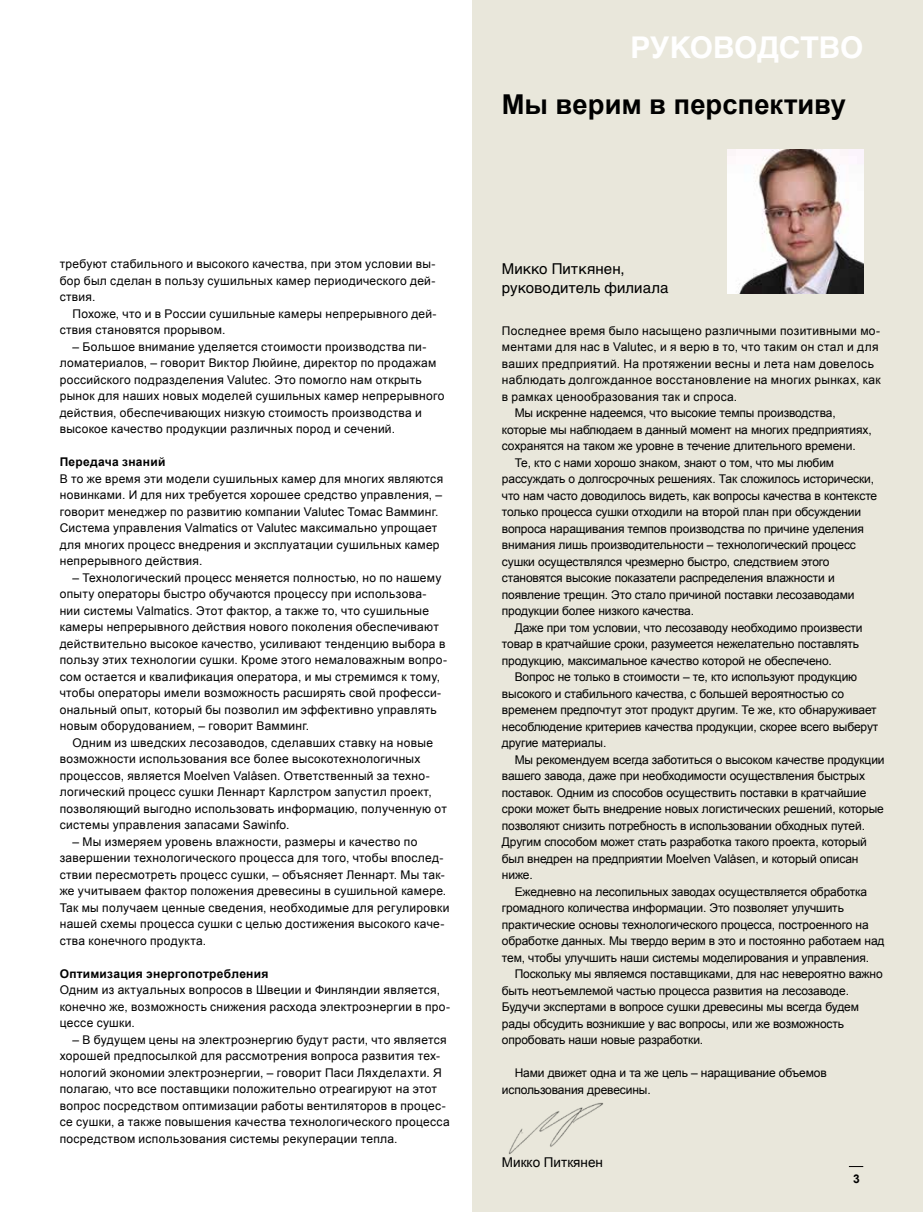
<style>
.page{position:relative;width:923px;height:1212px;background:#fff}
.page>*{position:absolute;margin:0;border:0;box-sizing:border-box;transform-origin:0 0}
.t1{font:700 30px "Helvetica Cyr";letter-spacing:-.005em;color:#fff}
.t2{font:700 27.3px "Arial";color:#000}
.t3{font:15px/19.5px "Helvetica Cyr Upright";letter-spacing:.005em;color:#000}
.t4{font:13.5px "Arial";color:#000}
.t5{font:12px/16.5px "Arial";letter-spacing:.015em;color:#000}
.t6{font:12px/16.5px "Arial";letter-spacing:-.01em;color:#000}
.t7{font:700 12px "Arial";letter-spacing:.02em;color:#000}
</style>
<div class="page">
<div style="left:472px;top:0;width:451px;height:1212px;background:#e9e7db"></div>
<img style="left:508px;top:1102px;width:96px;height:53px">
<img style="left:728px;top:149px;width:135px;height:145px">
<svg style="left:849px;top:1166px;width:14px;height:1px"></svg>
<h1 class="t1" style="left:630px;top:30px;width:235px">РУКОВОДСТВО</h1>
<h2 class="t2" style="left:502px;top:87px;width:345px">Мы верим в перспективу</h2>
<p class="t5" style="left:60px;top:256px;width:377px;text-align:justify">требуют стабильного и высокого качества, при этом условии вы&shy;бор был сделан в пользу сушильных камер периодического дей&shy;ствия.</p>
<p class="t5" style="left:60px;top:305px;width:378px;text-indent:13px">Похоже, что и в России сушильные камеры непрерывного дей&shy;ствия становятся прорывом.</p>
<p class="t5" style="left:60px;top:338px;width:386px;text-indent:13px">– Большое внимание уделяется стоимости производства пи&shy;ломатериалов, – говорит Виктор Люйине, директор по продажам российского подразделения Valutec. Это помогло нам открыть рынок для наших новых моделей сушильных камер непрерывного действия, обеспечивающих низкую стоимость производства и высокое качество продукции различных пород и сечений.</p>
<p class="t7" style="left:60px;top:454px;width:107px">Передача знаний</p>
<p class="t5" style="left:60px;top:470px;width:385px">В то же время эти модели сушильных камер для многих являются новинками. И для них требуется хорошее средство управления, – говорит менеджер по развитию компании Valutec Томас Вамминг.<br>Система управления Valmatics от Valutec максимально упрощает для многих процесс внедрения и эксплуатации сушильных камер непрерывного действия.</p>
<p class="t5" style="left:60px;top:569px;width:389px;text-indent:13px">– Технологический процесс меняется полностью, но по нашему опыту операторы быстро обучаются процессу при использова&shy;нии системы Valmatics. Этот фактор, а также то, что сушильные камеры непрерывного действия нового поколения обеспечивают действительно высокое качество, усиливают тенденцию выбора в пользу этих технологии сушки. Кроме этого немаловажным вопро&shy;сом остается и квалификация оператора, и мы стремимся к тому, чтобы операторы имели возможность расширять свой професси&shy;ональный опыт, который бы позволил им эффективно управлять новым оборудованием, – говорит Вамминг.</p>
<p class="t5" style="left:60px;top:734px;width:389px;text-indent:13px">Одним из шведских лесозаводов, сделавших ставку на новые возможности использования все более высокотехнологичных процессов, является Moelven Valåsen. Ответственный за техно&shy;логический процесс сушки Леннарт Карлстром запустил проект, позволяющий выгодно использовать информацию, полученную от системы управления запасами Sawinfo.</p>
<p class="t5" style="left:60px;top:833px;width:391px;text-indent:13px">– Мы измеряем уровень влажности, размеры и качество по завершении технологического процесса для того, чтобы впослед&shy;ствии пересмотреть процесс сушки, – объясняет Леннарт. Мы так&shy;же учитываем фактор положения древесины в сушильной камере.<br>Так мы получаем ценные сведения, необходимые для регулировки нашей схемы процесса сушки с целью достижения высокого каче&shy;ства конечного продукта.</p>
<p class="t7" style="left:60px;top:966px;width:210px">Оптимизация энергопотребления</p>
<p class="t5" style="left:60px;top:982px;width:392px">Одним из актуальных вопросов в Швеции и Финляндии является, конечно же, возможность снижения расхода электроэнергии в про&shy;цессе сушки.</p>
<p class="t5" style="left:60px;top:1031px;width:391px;text-indent:13px">– В будущем цены на электроэнергию будут расти, что является хорошей предпосылкой для рассмотрения вопроса развития тех&shy;нологий экономии электроэнергии, – говорит Паси Ляхделахти. Я полагаю, что все поставщики положительно отреагируют на этот вопрос посредством оптимизации работы вентиляторов в процес&shy;се сушки, а также повышения качества технологического процесса посредством использования системы рекуперации тепла.</p>
<p class="t3" style="left:502px;top:259px;width:168px">Микко Питкянен, руководитель филиала</p>
<p class="t5" style="left:502px;top:322px;width:380px">Последнее время было насыщено различными позитивными мо-</p>
<p class="t5" style="left:502px;top:339px;width:378px">ментами для нас в Valutec, и я верю в то, что таким он стал и для</p>
<p class="t5" style="left:502px;top:355px;width:373px">ваших предприятий. На протяжении весны и лета нам довелось</p>
<p class="t5" style="left:502px;top:372px;width:380px">наблюдать долгожданное восстановление на многих рынках, как</p>
<p class="t5" style="left:502px;top:388px;width:237px">в рамках ценообразования так и спроса.</p>
<p class="t6" style="left:514px;top:405px;width:322px">Мы искренне надеемся, что высокие темпы производства,</p>
<p class="t6" style="left:502px;top:421px;width:371px">которые мы наблюдаем в данный момент на многих предприятиях,</p>
<p class="t6" style="left:502px;top:438px;width:355px">сохранятся на таком же уровне в течение длительного времени.</p>
<p class="t6" style="left:514px;top:454px;width:321px">Те, кто с нами хорошо знаком, знают о том, что мы любим</p>
<p class="t6" style="left:502px;top:471px;width:374px">рассуждать о долгосрочных решениях. Так сложилось исторически,</p>
<p class="t6" style="left:502px;top:487px;width:377px">что нам часто доводилось видеть, как вопросы качества в контексте</p>
<p class="t6" style="left:502px;top:504px;width:361px">только процесса сушки отходили на второй план при обсуждении</p>
<p class="t6" style="left:502px;top:520px;width:364px">вопроса наращивания темпов производства по причине уделения</p>
<p class="t6" style="left:502px;top:537px;width:355px">внимания лишь производительности – технологический процесс</p>
<p class="t6" style="left:502px;top:553px;width:329px">сушки осуществлялся чрезмерно быстро, следствием этого</p>
<p class="t6" style="left:502px;top:570px;width:334px">становятся высокие показатели распределения влажности и</p>
<p class="t6" style="left:502px;top:586px;width:354px">появление трещин. Это стало причиной поставки лесозаводами</p>
<p class="t6" style="left:502px;top:603px;width:194px">продукции более низкого качества.</p>
<p class="t6" style="left:514px;top:619px;width:349px">Даже при том условии, что лесозаводу необходимо произвести</p>
<p class="t6" style="left:502px;top:636px;width:359px">товар в кратчайшие сроки, разумеется нежелательно поставлять</p>
<p class="t6" style="left:502px;top:652px;width:331px">продукцию, максимальное качество которой не обеспечено.</p>
<p class="t6" style="left:514px;top:669px;width:344px">Вопрос не только в стоимости – те, кто используют продукцию</p>
<p class="t6" style="left:502px;top:685px;width:344px">высокого и стабильного качества, с большей вероятностью со</p>
<p class="t6" style="left:502px;top:702px;width:376px">временем предпочтут этот продукт другим. Те же, кто обнаруживает</p>
<p class="t6" style="left:502px;top:718px;width:378px">несоблюдение критериев качества продукции, скорее всего выберут</p>
<p class="t6" style="left:502px;top:735px;width:106px">другие материалы.</p>
<p class="t6" style="left:514px;top:751px;width:371px">Мы рекомендуем всегда заботиться о высоком качестве продукции</p>
<p class="t6" style="left:502px;top:768px;width:365px">вашего завода, даже при необходимости осуществления быстрых</p>
<p class="t6" style="left:502px;top:784px;width:366px">поставок. Одним из способов осуществить поставки в кратчайшие</p>
<p class="t6" style="left:502px;top:801px;width:383px">сроки может быть внедрение новых логистических решений, которые</p>
<p class="t6" style="left:502px;top:817px;width:365px">позволяют снизить потребность в использовании обходных путей.</p>
<p class="t6" style="left:502px;top:834px;width:366px">Другим способом может стать разработка такого проекта, который</p>
<p class="t6" style="left:502px;top:850px;width:358px">был внедрен на предприятии Moelven Valåsen, и который описан</p>
<p class="t5" style="left:502px;top:867px;width:32px">ниже.</p>
<p class="t6" style="left:514px;top:883px;width:354px">Ежедневно на лесопильных заводах осуществляется обработка</p>
<p class="t6" style="left:502px;top:900px;width:343px">громадного количества информации. Это позволяет улучшить</p>
<p class="t6" style="left:502px;top:916px;width:368px">практические основы технологического процесса, построенного на</p>
<p class="t6" style="left:502px;top:933px;width:384px">обработке данных. Мы твердо верим в это и постоянно работаем над</p>
<p class="t6" style="left:502px;top:949px;width:369px">тем, чтобы улучшить наши системы моделирования и управления.</p>
<p class="t6" style="left:514px;top:966px;width:369px">Поскольку мы являемся поставщиками, для нас невероятно важно</p>
<p class="t6" style="left:502px;top:982px;width:349px">быть неотъемлемой частью процесса развития на лесозаводе.</p>
<p class="t6" style="left:502px;top:999px;width:358px">Будучи экспертами в вопросе сушки древесины мы всегда будем</p>
<p class="t6" style="left:502px;top:1015px;width:344px">рады обсудить возникшие у вас вопросы, или же возможность</p>
<p class="t6" style="left:502px;top:1032px;width:203px">опробовать наши новые разработки.</p>
<p class="t6" style="left:502px;top:1065px;width:326px;text-indent:13px">Нами движет одна и та же цель – наращивание объемов использования древесины.</p>
<p class="t4" style="left:502px;top:1153px;width:103px">Микко Питкянен</p>
<p class="t7" style="left:853px;top:1171px;width:8px">3</p>
</div>
